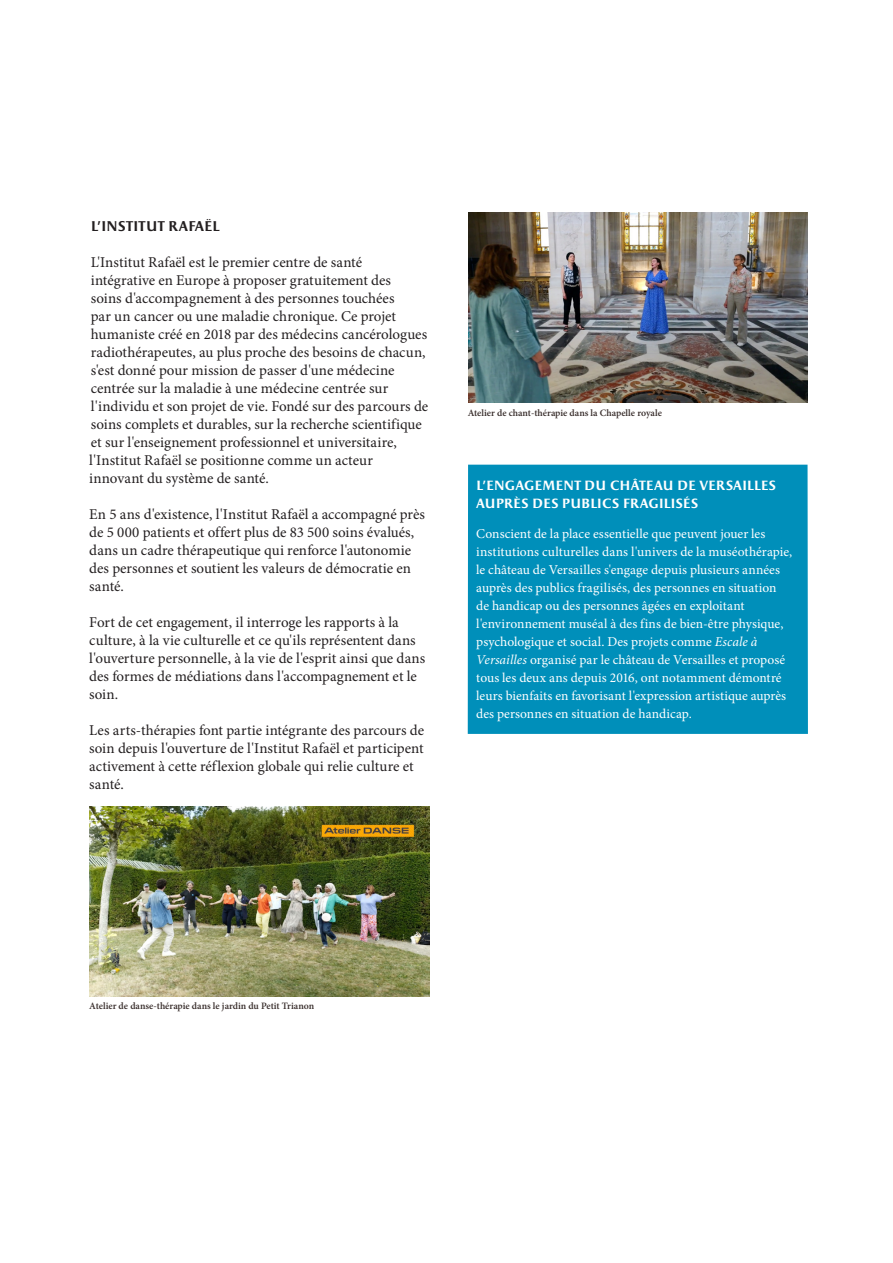
<style>
.page{position:relative;width:893px;height:1263px;background:#fff}
.page>*{position:absolute;margin:0;border:0;box-sizing:border-box;transform-origin:0 0}
.Texte_courant{font:15px/18px "Minion Pro";letter-spacing:-.005em;color:#231f20}
.Titre_partie{font:700 14.25px "Apollon";letter-spacing:-.005em;color:#231f20}
.Titre_partie-2{font:13.5px/18px "Minion Pro";color:#fff}
.Titre_partie-3{font:700 13.5px/18px "Apollon";letter-spacing:-.02em;color:#fff}
.Légende{font:600 9.75px "Minion Pro";color:#392e2c}
.s1{font-style:italic}
</style>
<div class="page">
<div style="left:468px;top:465px;width:340px;height:269px;background:#008fba"></div>
<img style="left:89px;top:807px;width:340px;height:190px">
<img style="left:468px;top:213px;width:339px;height:190px">
<p class="Titre_partie" style="left:91px;top:218px;width:130px">L'INSTITUT RAFAËL</p>
<p class="Texte_courant" style="left:89px;top:253px;width:340px">L'Institut Rafaël est le premier centre de santé intégrative en Europe à proposer gratuitement des<br>soins d'accompagnement à des personnes touchées<br>par un cancer ou une maladie chronique. Ce projet humaniste créé en 2018 par des médecins cancérologues radiothérapeutes, au plus proche des besoins de chacun, s'est donné pour mission de passer d'une médecine centrée sur la maladie à une médecine centrée sur l'individu et son projet de vie. Fondé sur des parcours de soins complets et durables, sur la recherche scientifique et sur l'enseignement professionnel et universitaire, l'Institut Rafaël se positionne comme un acteur innovant du système de santé.</p>
<p class="Texte_courant" style="left:89px;top:505px;width:337px">En 5 ans d'existence, l'Institut Rafaël a accompagné près de 5 000 patients et offert plus de 83 500 soins évalués, dans un cadre thérapeutique qui renforce l'autonomie des personnes et soutient les valeurs de démocratie en santé.</p>
<p class="Texte_courant" style="left:89px;top:613px;width:338px">Fort de cet engagement, il interroge les rapports à la culture, à la vie culturelle et ce qu'ils représentent dans l'ouverture personnelle, à la vie de l'esprit ainsi que dans des formes de médiations dans l'accompagnement et le soin.</p>
<p class="Texte_courant" style="left:89px;top:721px;width:336px">Les arts-thérapies font partie intégrante des parcours de soin depuis l'ouverture de l'Institut Rafaël et participent activement à cette réflexion globale qui relie culture et santé.</p>
<p class="Légende" style="left:468px;top:407px;width:196px">Atelier de chant-thérapie dans la Chapelle royale</p>
<p class="Titre_partie-3" style="left:476px;top:477px;width:302px">L'ENGAGEMENT DU CHÂTEAU DE VERSAILLES<br>AUPRÈS DES PUBLICS FRAGILISÉS</p>
<p class="Titre_partie-2" style="left:476px;top:524px;width:318px">Conscient de la place essentielle que peuvent jouer les institutions culturelles dans l'univers de la muséothérapie, le château de Versailles s'engage depuis plusieurs années auprès des publics fragilisés, des personnes en situation de handicap ou des personnes âgées en exploitant l'environnement muséal à des fins de bien-être physique, psychologique et social. Des projets comme <span class="s1">Escale à Versailles</span> organisé par le château de Versailles et proposé tous les deux ans depuis 2016, ont notamment démontré leurs bienfaits en favorisant l'expression artistique auprès des personnes en situation de handicap.</p>
<p class="Légende" style="left:89px;top:1000px;width:226px">Atelier de danse-thérapie dans le jardin du Petit Trianon</p>
</div>
